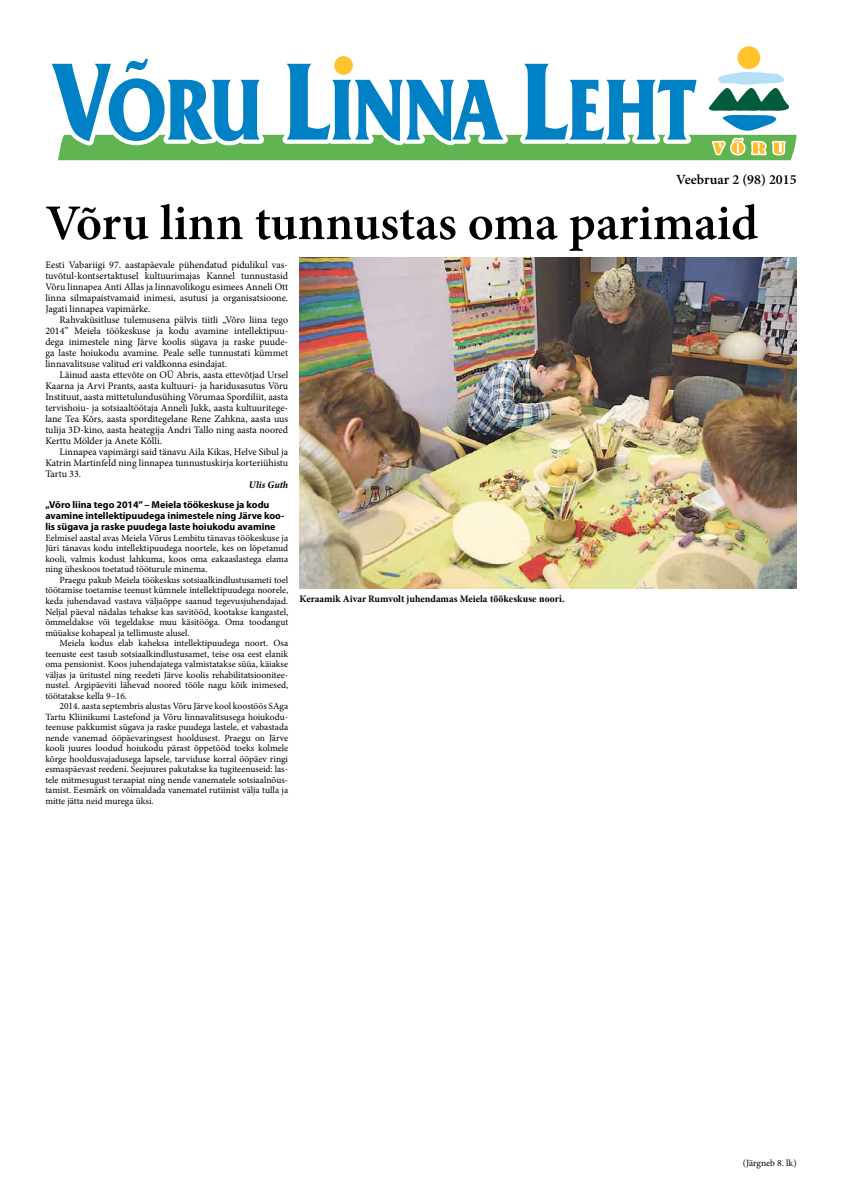
<style>
.page{position:relative;width:842px;height:1191px;background:#fff}
.page>*{position:absolute;margin:0;border:0;box-sizing:border-box;transform-origin:0 0}
.t1{font:700 111.7px "Friz Quadrata BT";color:#0081c5;scale:.83 1}
.t2{font:700 88.1px "Friz Quadrata BT";letter-spacing:-.035em;color:#0081c5;scale:.83 1}
.t3{font:600 50px "Minion Pro";color:#000}
.t4{font:600 14px "Minion Pro";color:#000}
.t5{font:10px/11px "Minion Pro";color:#000;text-align:justify}
.t6{font:700 10px/11px "Myriad Pro";color:#000}
.t7{font:700 10px "Minion Pro";letter-spacing:-.005em;color:#000}
.t8{font:italic 700 10px "Minion Pro";letter-spacing:-.005em;color:#000}
.t9{font:9.5px/10.5px "Minion Pro";color:#000;text-align:justify}
.s1{font-family:"Times New Roman"}
</style>
<div class="page">
<svg style="left:737px;top:46px;width:23px;height:23px"></svg>
<svg style="left:58px;top:49px;width:739px;height:112px"></svg>
<img style="left:300px;top:257px;width:497px;height:332px">
<h2 class="t2" style="left:106px;top:58px;width:713px">ÕRU INNA EHT</h2>
<h3 class="t4" style="left:676px;top:170px;width:122px">Veebruar 2 (98) 2015</h3>
<h3 class="t3" style="left:45px;top:188px;width:714px">Võru linn tunnustas oma parimaid</h3>
<h1 class="t1" style="left:54px;top:36px;width:69px">V</h1>
<h1 class="t1" style="left:282px;top:36px;width:61px">L</h1>
<h1 class="t1" style="left:520px;top:36px;width:61px">L</h1>
<p class="t5" style="left:45px;top:259px;width:244px">Eesti Vabariigi 97. aastapäevale pühendatud pidulikul vas&shy;tuvõtul-kontsertaktusel kultuurimajas Kannel tunnustasid Võru linnapea Anti Allas ja linnavolikogu esimees Anneli Ott linna silmapaistvamaid inimesi, asutusi ja organisatsioone.<br>Jagati linnapea vapimärke.</p>
<p class="t5" style="left:45px;top:314px;width:244px;text-indent:14px">Rahvaküsitluse tulemusena pälvis tiitli „Võro liina tego 2014” Meiela töökeskuse ja kodu avamine intellektipuu&shy;dega inimestele ning Järve koolis sügava ja raske puude&shy;ga laste hoiukodu avamine. Peale selle tunnustati kümmet linnavalitsuse valitud eri valdkonna esindajat.</p>
<p class="t5" style="left:45px;top:369px;width:244px;text-indent:14px">Läinud aasta ettevõte on OÜ Abris, aasta ettevõtjad Ursel Kaarna ja Arvi Prants, aasta kultuuri- ja haridusasutus Võru Instituut, aasta mittetulundusühing Võrumaa Spordiliit, aasta tervishoiu- ja sotsiaaltöötaja Anneli Jukk, aasta kultuuritege&shy;lane Tea Kõrs, aasta sporditegelane Rene Zahkna, aasta uus tulija 3D-kino, aasta heategija Andri Tallo ning aasta noored Kerttu Mölder ja Anete Kõlli.</p>
<p class="t5" style="left:45px;top:446px;width:244px;text-indent:14px">Linnapea vapimärgi said tänavu Aila Kikas, Helve Sibul ja Katrin Martinfeld ning linnapea tunnustuskirja korteriühistu Tartu 33.</p>
<p class="t8" style="left:249px;top:478px;width:41px">Ulis Guth</p>
<p class="t6" style="left:45px;top:499px;width:241px">„Võro liina tego 2014” – Meiela töökeskuse ja kodu avamine intellektipuudega inimestele ning Järve koo&shy;lis sügava ja raske puudega laste hoiukodu avamine</p>
<p class="t9" style="left:45px;top:533px;width:244px">Eelmisel aastal avas Meiela Võrus Lembitu tänavas töökeskuse ja Jüri tänavas kodu intellektipuudega noortele, kes on lõpetanud kooli, valmis kodust lahkuma, koos oma eakaaslastega elama ning üheskoos toetatud tööturule minema.</p>
<p class="t9" style="left:45px;top:575px;width:244px;text-indent:14px">Praegu pakub Meiela töökeskus sotsiaalkindlustusameti toel töötamise toetamise teenust kümnele intellektipuudega noorele, keda juhendavad vastava väljaõppe saanud tegevusjuhendajad.<br>Neljal päeval nädalas tehakse kas savitööd, kootakse kangastel, õmmeldakse või tegeldakse muu käsitööga. Oma toodangut müüakse kohapeal ja tellimuste alusel.</p>
<p class="t9" style="left:45px;top:638px;width:244px;text-indent:14px">Meiela kodus elab kaheksa intellektipuudega noort. Osa teenuste eest tasub sotsiaalkindlustusamet, teise osa eest elanik oma pensionist. Koos juhendajatega valmistatakse süüa, käiakse väljas ja üritustel ning reedeti Järve koolis rehabilitatsioonitee&shy;nustel. Argipäeviti lähevad noored tööle nagu kõik inimesed, töötatakse kella 9–16.</p>
<p class="t9" style="left:45px;top:701px;width:244px;text-indent:14px">2014. aasta septembris alustas Võru Järve kool koostöös SAga Tartu Kliinikumi Lastefond ja Võru linnavalitsusega hoiukodu&shy;teenuse pakkumist sügava ja raske puudega lastele, et vabastada nende vanemad ööpäevaringsest hooldusest. Praegu on Järve kooli juures loodud hoiukodu pärast õppetööd toeks kolmele kõrge hooldusvajadusega lapsele, tarviduse korral ööpäev ringi esmaspäevast reedeni. Seejuures pakutakse ka tugiteenuseid: las&shy;tele mitmesugust teraapiat ning nende vanematele sotsiaalnõus&shy;tamist. Eesmärk on võimaldada vanematel rutiinist välja tulla ja mitte jätta neid murega üksi.</p>
<p class="t7" style="left:300px;top:592px;width:266px">Keraamik Aivar Rumvolt juhendamas Meiela <span class="s1">töökeskuse noori.</span></p>
<p class="t9" style="left:743px;top:1157px;width:55px">(Järgneb 8. lk)</p>
</div>
